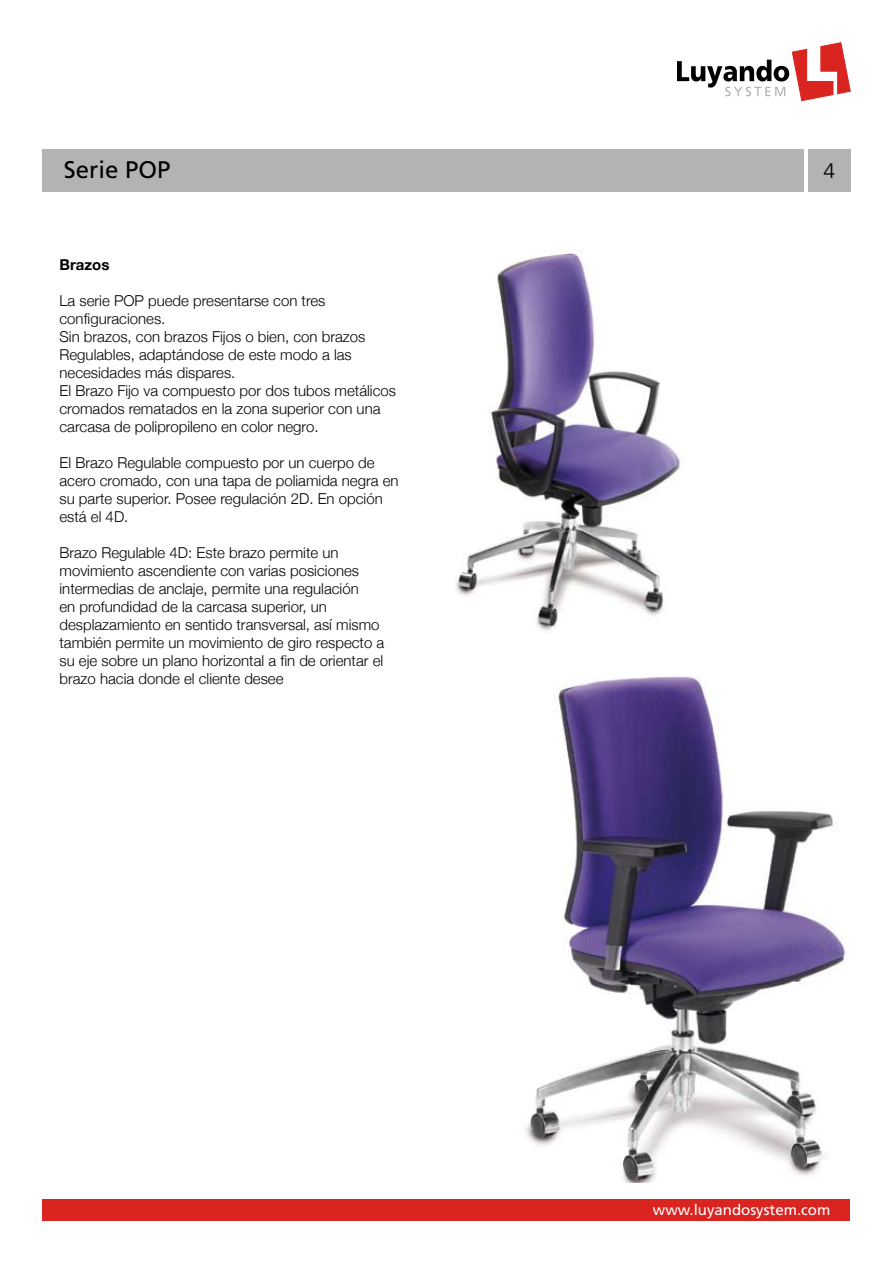
<style>
.page{position:relative;width:893px;height:1263px;background:#fff}
.page>*{position:absolute;margin:0;border:0;box-sizing:border-box;transform-origin:0 0}
.t1{font:24px "Frutiger";color:#000}
.t2{font:300 21px "Frutiger";color:#000}
.t3{font:300 15px/18px "Helvetica Neue";color:#000}
.t4{font:15px "Frutiger";color:#fff}
.t5{font:700 15px "Helvetica Neue";color:#000}
</style>
<div class="page">
<div style="left:43px;top:1199px;width:807px;height:21px;background:#da2420"></div>
<svg style="left:677px;top:42px;width:174px;height:59px"></svg>
<div style="left:43px;top:149px;width:761px;height:42px;background:#b1b3b4"></div>
<div style="left:808px;top:149px;width:42px;height:42px;background:#b1b3b4"></div>
<img style="left:455px;top:252px;width:226px;height:379px">
<img style="left:525px;top:676px;width:323px;height:506px">
<h1 class="t1" style="left:64px;top:155px;width:108px">Serie POP</h1>
<h2 class="t2" style="left:823px;top:159px;width:13px">4</h2>
<p class="t5" style="left:60px;top:255px;width:52px">Brazos</p>
<p class="t3" style="left:60px;top:291px;width:338px">La serie POP puede presentarse con tres configuraciones.<br>Sin brazos, con brazos Fijos o bien, con brazos Regulables, adaptándose de este modo a las necesidades más dispares.<br>El Brazo Fijo va compuesto por dos tubos metálicos cromados rematados en la zona superior con una carcasa de polipropileno en color negro.</p>
<p class="t3" style="left:60px;top:453px;width:341px">El Brazo Regulable compuesto por un cuerpo de acero cromado, con una tapa de poliamida negra en su parte superior. Posee regulación 2D. En opción está el 4D.</p>
<p class="t3" style="left:60px;top:543px;width:326px">Brazo Regulable 4D: Este brazo permite un movimiento ascendiente con varias posiciones intermedias de anclaje, permite una regulación<br>en profundidad de la carcasa superior, un desplazamiento en sentido transversal, así mismo también permite un movimiento de giro respecto a su eje sobre un plano horizontal a fin de orientar el brazo hacia donde el cliente desee</p>
<p class="t4" style="left:653px;top:1201px;width:179px">www.luyandosystem.com</p>
</div>
